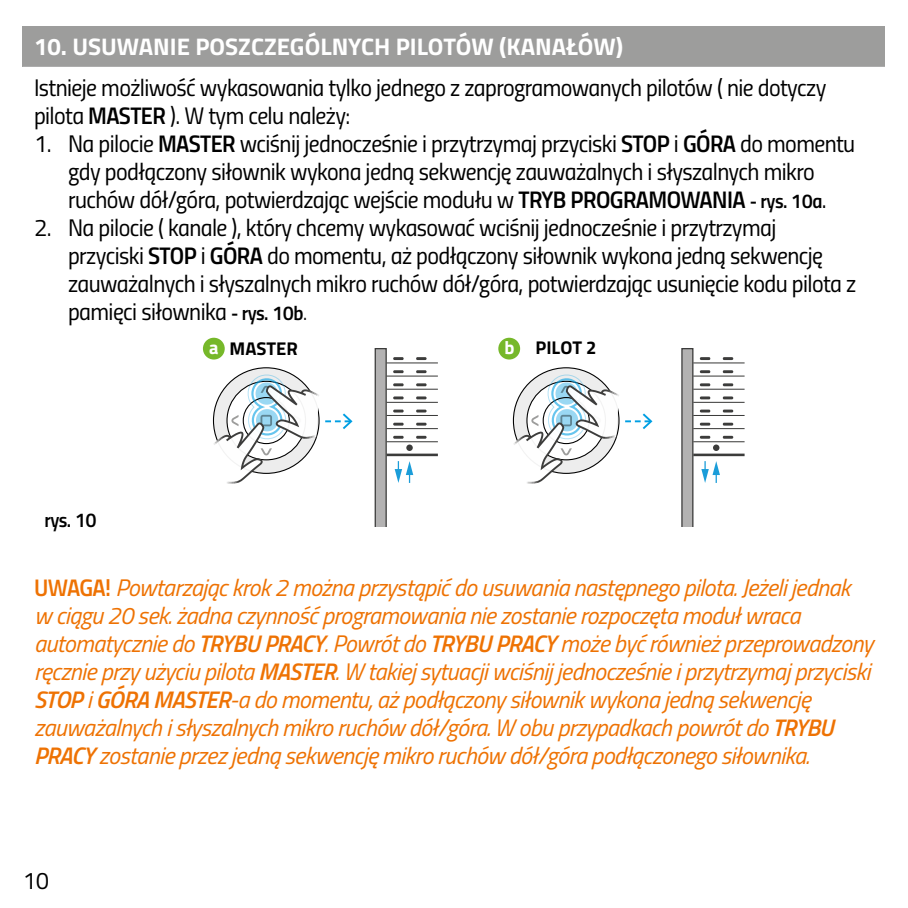
<style>
.page{position:relative;width:908px;height:908px;background:#fff}
.page>*{position:absolute;margin:0;border:0;box-sizing:border-box;transform-origin:0 0}
.t1{font:24px/28px "Titillium Regular Upright";letter-spacing:-.025em;color:#000}
.t2{font:italic 24px/28px "Titillium";letter-spacing:-.025em;color:#ee7203}
.t3{font:700 24px "Titillium";color:#fff}
.t4{font:20px "Titillium Semibold Upright";color:#000}
.t5{font:700 18.4px "Titillium";color:#000}
.s1{font-family:"Titillium Semibold Upright"}
.s2{font-family:"Titillium Semibold Upright";font-size:20px}
.s3{font-size:20px}
.s4{color:#fff}
.s5{font-family:"Titillium Semibold Upright";font-style:normal}
.s6{font-weight:600}
</style>
<div class="page">
<div style="left:23px;top:26px;width:861px;height:41px;background:#9d9d9c"></div>
<svg style="left:213px;top:374px;width:139px;height:109px"></svg>
<svg style="left:513px;top:374px;width:139px;height:109px"></svg>
<div style="left:203px;top:337px;width:22px;height:22px;background:#76b82a;border-radius:50%"></div>
<div style="left:498px;top:337px;width:22px;height:22px;background:#76b82a;border-radius:50%"></div>
<svg style="left:416px;top:357px;width:10px;height:3px"></svg>
<svg style="left:393px;top:357px;width:10px;height:3px"></svg>
<svg style="left:416px;top:370px;width:10px;height:3px"></svg>
<svg style="left:393px;top:370px;width:10px;height:3px"></svg>
<svg style="left:393px;top:383px;width:10px;height:3px"></svg>
<svg style="left:416px;top:383px;width:10px;height:3px"></svg>
<svg style="left:416px;top:396px;width:10px;height:3px"></svg>
<svg style="left:393px;top:396px;width:10px;height:3px"></svg>
<svg style="left:416px;top:409px;width:10px;height:3px"></svg>
<svg style="left:393px;top:409px;width:10px;height:3px"></svg>
<svg style="left:416px;top:422px;width:10px;height:3px"></svg>
<svg style="left:393px;top:422px;width:10px;height:3px"></svg>
<svg style="left:416px;top:435px;width:10px;height:3px"></svg>
<svg style="left:393px;top:435px;width:10px;height:3px"></svg>
<div style="left:406px;top:444px;width:6px;height:7px;background:#3c3c3b;border-radius:50%"></div>
<svg style="left:374px;top:348px;width:12px;height:178px;background:#a4a3a3"></svg>
<hr style="left:386px;top:362px;width:51px;height:1px;background:#3c3c3b">
<hr style="left:386px;top:375px;width:51px;height:1px;background:#3c3c3b">
<hr style="left:386px;top:388px;width:51px;height:2px;background:#3c3c3b">
<hr style="left:386px;top:401px;width:51px;height:2px;background:#3c3c3b">
<hr style="left:386px;top:414px;width:51px;height:2px;background:#3c3c3b">
<hr style="left:386px;top:428px;width:51px;height:1px;background:#3c3c3b">
<hr style="left:386px;top:441px;width:51px;height:1px;background:#3c3c3b">
<hr style="left:386px;top:453px;width:51px;height:3px;background:#3c3c3b">
<svg style="left:394px;top:461px;width:19px;height:21px"></svg>
<svg style="left:722px;top:357px;width:11px;height:3px"></svg>
<svg style="left:699px;top:357px;width:11px;height:3px"></svg>
<svg style="left:722px;top:370px;width:11px;height:3px"></svg>
<svg style="left:699px;top:370px;width:11px;height:3px"></svg>
<svg style="left:699px;top:383px;width:11px;height:3px"></svg>
<svg style="left:722px;top:383px;width:11px;height:3px"></svg>
<svg style="left:722px;top:396px;width:11px;height:3px"></svg>
<svg style="left:699px;top:396px;width:11px;height:3px"></svg>
<svg style="left:722px;top:409px;width:11px;height:3px"></svg>
<svg style="left:699px;top:409px;width:11px;height:3px"></svg>
<svg style="left:722px;top:422px;width:11px;height:3px"></svg>
<svg style="left:699px;top:422px;width:11px;height:3px"></svg>
<svg style="left:722px;top:435px;width:11px;height:3px"></svg>
<svg style="left:699px;top:435px;width:11px;height:3px"></svg>
<svg style="left:712px;top:444px;width:7px;height:7px"></svg>
<svg style="left:681px;top:348px;width:12px;height:178px;background:#9f9e9e"></svg>
<hr style="left:693px;top:362px;width:51px;height:1px;background:#3c3c3b">
<hr style="left:693px;top:375px;width:51px;height:1px;background:#3c3c3b">
<hr style="left:693px;top:388px;width:51px;height:2px;background:#3c3c3b">
<hr style="left:693px;top:401px;width:51px;height:2px;background:#3c3c3b">
<hr style="left:693px;top:414px;width:51px;height:2px;background:#3c3c3b">
<hr style="left:693px;top:428px;width:51px;height:1px;background:#3c3c3b">
<hr style="left:693px;top:441px;width:51px;height:1px;background:#3c3c3b">
<hr style="left:693px;top:453px;width:51px;height:3px;background:#3c3c3b">
<svg style="left:701px;top:461px;width:18px;height:21px"></svg>
<p class="t3" style="left:34px;top:29px;width:590px">10. USUWANIE POSZCZEGÓLNYCH PILOTÓW (KANAŁÓW)</p>
<p class="t1" style="left:34px;top:72px;width:793px">Istnieje możliwość wykasowania tylko jednego z zaprogramowanych pilotów ( nie dotyczy pilota <span class="s1">MASTER</span> ). W tym celu należy:</p>
<p class="t1" style="left:34px;top:128px;width:822px;text-align:center">1. Na pilocie <span class="s1">MASTER</span> wciśnij jednocześnie i przytrzymaj przyciski <span class="s1">STOP</span> i <span class="s1">GÓRA</span> do momentu gdy podłączony siłownik wykona jedną sekwencję zauważalnych i słyszalnych mikro<br>ruchów dół/góra, potwierdzając wejście modułu w <span class="s1">TRYB PROGRAMOWANIA</span> <span class="s2">- rys. 10a</span>.</p>
<p class="t1" style="left:68px;top:212px;width:789px;text-indent:-34px">2. Na pilocie ( kanale ), który chcemy wykasować wciśnij jednocześnie i przytrzymaj przyciski <span class="s1">STOP</span> i <span class="s1">GÓRA</span> do momentu, aż podłączony siłownik wykona jedną sekwencję zauważalnych i słyszalnych mikro ruchów dół/góra, potwierdzając usunięcie kodu pilota z pamięci siłownika <span class="s2">- rys. 10b</span><span class="s3">.</span></p>
<p class="t4" style="left:44px;top:504px;width:54px">rys. 10</p>
<p class="t5" style="left:209px;top:334px;width:90px"><span class="s4">a</span> MASTER</p>
<p class="t5" style="left:504px;top:333px;width:93px"><span class="s4">b</span> PILOT 2</p>
<p class="t2" style="left:34px;top:571px;width:840px"><span class="s5">UWAGA!</span> Powtarzając krok 2 można przystąpić do usuwania następnego pilota. Jeżeli jednak w ciągu 20 sek. żadna czynność programowania nie zostanie rozpoczęta moduł wraca automatycznie do <span class="s6">TRYBU PRACY</span>. Powrót do <span class="s6">TRYBU PRACY</span> może być również przeprowadzony ręcznie przy użyciu pilota <span class="s6">MASTER</span>. W takiej sytuacji wciśnij jednocześnie i przytrzymaj przyciski <span class="s6">STOP</span> i <span class="s6">GÓRA MASTER</span>-a do momentu, aż podłączony siłownik wykona jedną sekwencję zauważalnych i słyszalnych mikro ruchów dół/góra. W obu przypadkach powrót do <span class="s6">TRYBU PRACY</span> zostanie przez jedną sekwencję mikro ruchów dół/góra podłączonego siłownika.</p>
<p class="t1" style="left:23px;top:865px;width:28px">10</p>
</div>
